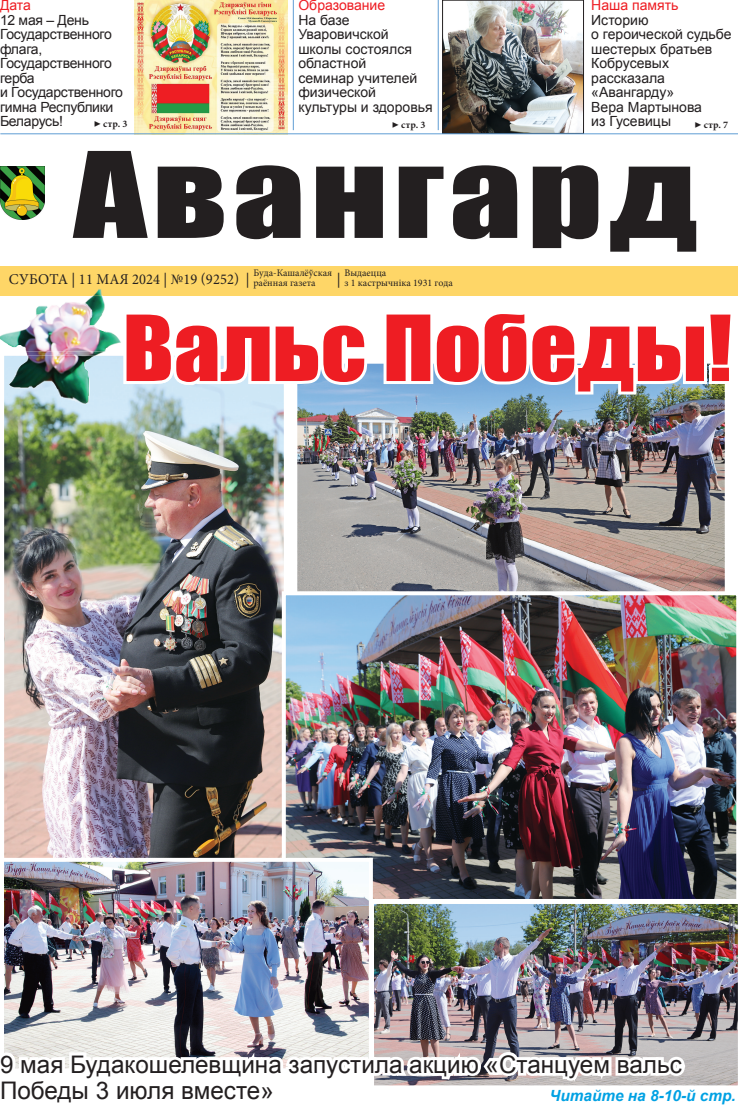
<style>
.page{position:relative;width:738px;height:1106px;background:#fff}
.page>*{position:absolute;margin:0;border:0;box-sizing:border-box;transform-origin:0 0}
.t1{font:110px "Impact";letter-spacing:.04em;color:#231f20;scale:1.31 1}
.t2{font:84px "Impact";color:#ee1d23;scale:1.1 1}
.t3{font:24.2px/26.4px "Arial";color:#231f20}
.t4{font:italic 700 15.4px "Arial";color:#00a1e3}
.t5{font:15px "Minion Pro";letter-spacing:.01em;color:#231f20}
.t6{font:14px/14.5px "Arial";color:#231f20}
.t7{font:14px/14.5px "Arial";letter-spacing:-.02em;color:#231f20}
.t8{font:14px "Arial";color:#ee1d23}
.t9{font:10px/10px "Minion Pro";color:#231f20}
.t10{font:700 10px "Minion Pro";letter-spacing:.02em;color:#231f20}
.s1{font-size:12px}
</style>
<div class="page">
<img style="left:134px;top:0;width:154px;height:134px">
<img style="left:444px;top:2px;width:137px;height:130px">
<div style="left:442px;top:0;width:141px;height:134px;border:1px solid #231f20"></div>
<hr style="left:0;top:134px;width:737px;height:1px;background:#5f9dd4">
<div style="left:0;top:266px;width:737px;height:29px;background:#fed667"></div>
<img style="left:0;top:167px;width:44px;height:52px">
<svg style="left:387px;top:133px;width:43px;height:2px"></svg>
<hr style="left:293px;top:0;width:1px;height:130px;background:#5f9dd4">
<hr style="left:437px;top:0;width:1px;height:130px;background:#5f9dd4">
<svg style="left:689px;top:133px;width:44px;height:2px"></svg>
<img style="left:4px;top:355px;width:280px;height:502px">
<img style="left:298px;top:394px;width:425px;height:197px">
<div style="left:292px;top:359px;width:437px;height:247px;border:5px solid #fff"></div>
<svg style="left:123px;top:355px;width:606px;height:39px"></svg>
<img style="left:281px;top:591px;width:456px;height:308px">
<img style="left:374px;top:904px;width:363px;height:120px">
<img style="left:5px;top:862px;width:362px;height:162px">
<div style="left:0;top:857px;width:372px;height:215px;border:4px solid #fff"></div>
<img style="left:46px;top:295px;width:47px;height:15px">
<svg style="left:94px;top:289px;width:8px;height:6px"></svg>
<img style="left:9px;top:355px;width:87px;height:49px">
<img style="left:26px;top:351px;width:79px;height:4px">
<svg style="left:0;top:1024px;width:737px;height:62px"></svg>
<p class="t8" style="left:298px;top:-4px;width:88px">Образование</p>
<p class="t6" style="left:298px;top:13px;width:136px">На базе<br>Уваровичской школы состоялся областной<br>семинар учителей физической культуры и здоровья</p>
<p class="t8" style="left:0;top:-4px;width:32px">Дата</p>
<p class="t7" style="left:0;top:13px;width:124px">12 мая – День<br>Государственного флага,<br>Государственного герба<br>и Государственного гимна Республики<br>Беларусь!</p>
<p class="t8" style="left:590px;top:-4px;width:89px">Наша память</p>
<p class="t6" style="left:590px;top:13px;width:142px">Историю<br>о героической судьбе шестерых братьев<br>Кобрусевых рассказала «Авангарду»<br>Вера Мартынова<br>из Гусевицы</p>
<p class="t10" style="left:94px;top:116px;width:35px"><span class="s1">▶</span> стр. 3</p>
<p class="t10" style="left:391px;top:118px;width:35px"><span class="s1">▶</span> стр. 3</p>
<p class="t10" style="left:694px;top:118px;width:35px"><span class="s1">▶</span> стр. 7</p>
<h1 class="t1" style="left:73px;top:109px;width:478px">Авангард</h1>
<p class="t9" style="left:253px;top:268px;width:80px">Буда-Кашалёўская раённая газета</p>
<p class="t5" style="left:9px;top:269px;width:242px">СУБОТА | 11 МАЯ 2024 | №19 (9252) |</p>
<p class="t5" style="left:336px;top:269px;width:5px">|</p>
<p class="t9" style="left:344px;top:268px;width:110px">Выдаецца<br>з 1 кастрычніка 1931 года</p>
<h2 class="t2" style="left:123px;top:283px;width:555px">Вальс Победы!</h2>
<h3 class="t3" style="left:0;top:1051px;width:682px">9 мая Будакошелевщина запустила акцию «Станцуем вальс<br>Победы 3 июля вместе»</h3>
<p class="t4" style="left:549px;top:1085px;width:188px">Читайте на 8-10-й стр.</p>
</div>
